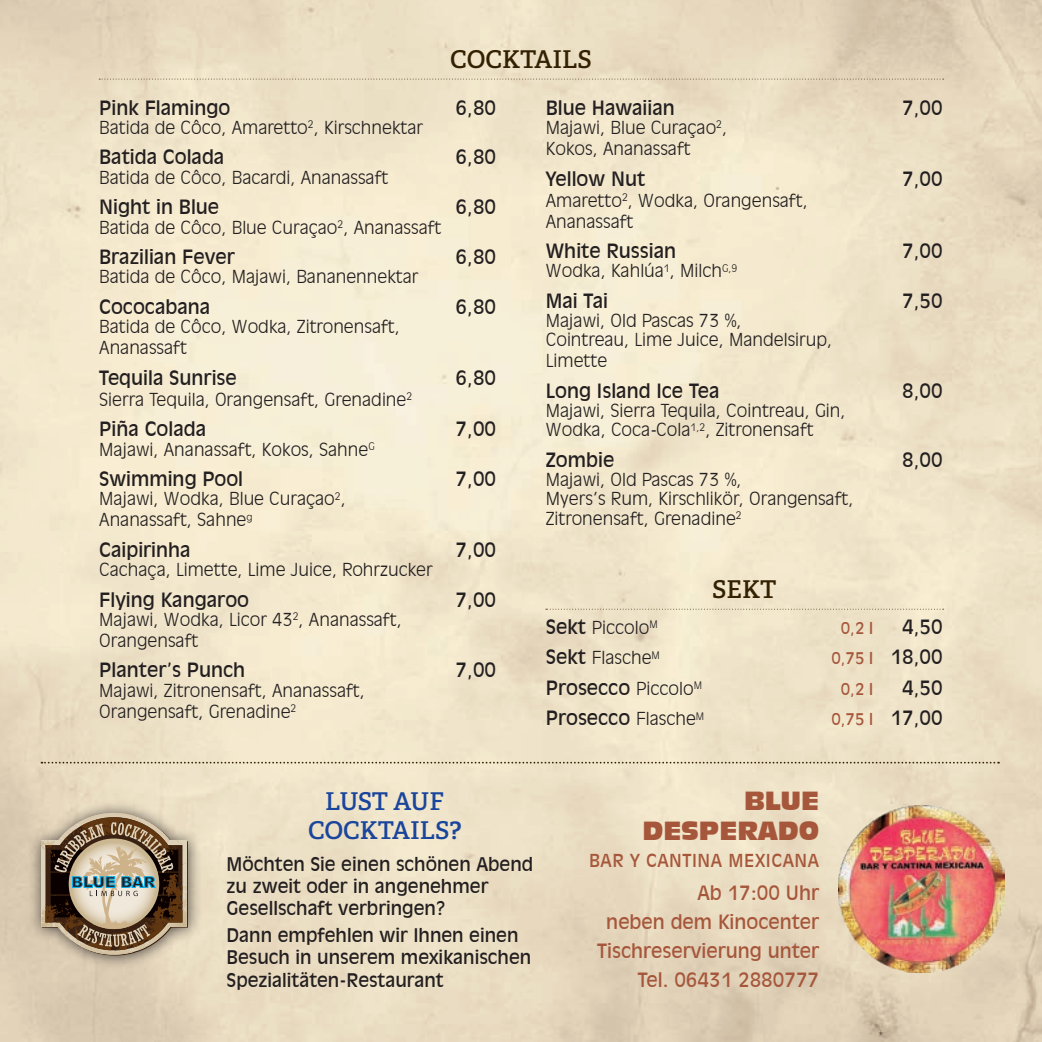
<style>
.page{position:relative;width:1042px;height:1042px;background:#fff}
.page>*{position:absolute;margin:0;border:0;box-sizing:border-box;transform-origin:0 0}
.t1{font:24.5px/29.4px "Adelle PE Sb";letter-spacing:-.01em;color:#1a459c;text-align:center}
.t2{font:24.5px/30.1px "Incised 901 BT Compact";color:#a6573b;text-align:right}
.t3{font:24.5px "Adelle PE Sb";color:#332101}
.t4{font:19.25px "Incised 901 BT";color:#231f20}
.t5{font:19.25px/28.7px "Incised 901 BT";color:#a6573b;text-align:right}
.t6{font:18.38px/22.1px "Incised 901 BT";color:#231f20}
.t7{font:300 17.5px/21px "Incised 901 BT";color:#231f20}
.t8{font:17.5px "Incised 901 BT";letter-spacing:.03em;color:#a6573b}
.t9{font:15.75px "Incised 901 BT";color:#a6573b}
.s1{font-weight:400;font-size:19.25px}
.s2{font-size:19.25px;color:#231f20}
.s3{font-weight:300;font-size:17.5px}
</style>
<div class="page">
<img style="left:0;top:0;width:1042px;height:1042px">
<div style="left:35px;top:987px;width:134px;height:55px;background:#d8c8af"></div>
<svg style="left:41px;top:762px;width:958px;height:1px"></svg>
<div style="left:28px;top:799px;width:173px;height:170px;background:#231f20;opacity:.75"></div>
<svg style="left:42px;top:813px;width:146px;height:142px;background:#988873"></svg>
<img style="left:838px;top:806px;width:166px;height:166px">
<svg style="left:99px;top:79px;width:845px;height:1px"></svg>
<svg style="left:546px;top:609px;width:398px;height:1px"></svg>
<h1 class="t3" style="left:450px;top:41px;width:143px">COCKTAILS</h1>
<p class="t4" style="left:546px;top:96px;width:131px">Blue Hawaiian</p>
<p class="t4" style="left:902px;top:96px;width:42px">7,00</p>
<p class="t7" style="left:546px;top:117px;width:183px">Majawi, Blue Curaçao<sup>2</sup>,<br>Kokos, Ananassaft</p>
<p class="t4" style="left:546px;top:167px;width:101px">Yellow Nut</p>
<p class="t4" style="left:902px;top:167px;width:42px">7,00</p>
<p class="t7" style="left:546px;top:190px;width:263px">Amaretto<sup>2</sup>, Wodka, Orangensaft,<br>Ananassaft</p>
<p class="t4" style="left:546px;top:239px;width:132px">White Russian</p>
<p class="t4" style="left:902px;top:239px;width:42px">7,00</p>
<p class="t7" style="left:546px;top:260px;width:193px">Wodka, Kahlúa<sup>1</sup>, Milch<sup>G,9</sup></p>
<p class="t4" style="left:546px;top:289px;width:64px">Mai Tai</p>
<p class="t4" style="left:902px;top:289px;width:42px">7,50</p>
<p class="t7" style="left:546px;top:311px;width:288px;line-height:19.2px">Majawi, Old Pascas 73 %,<br>Cointreau, Lime Juice, Mandelsirup,</p>
<p class="t7" style="left:546px;top:350px;width:63px">Limette</p>
<p class="t4" style="left:546px;top:379px;width:175px">Long Island Ice Tea</p>
<p class="t4" style="left:902px;top:379px;width:42px">8,00</p>
<p class="t7" style="left:546px;top:401px;width:301px;line-height:19.2px">Majawi, Sierra Tequila, Cointreau, Gin,<br>Wodka, Coca-Cola<sup>1,2</sup>, Zitronensaft</p>
<p class="t4" style="left:546px;top:448px;width:70px">Zombie</p>
<p class="t4" style="left:902px;top:448px;width:42px">8,00</p>
<p class="t7" style="left:546px;top:470px;width:309px;line-height:19.2px">Majawi, Old Pascas 73 %,<br>Myers’s Rum, Kirschlikör, Orangensaft,<br>Zitronensaft, Grenadine<sup>2</sup></p>
<p class="t4" style="left:99px;top:96px;width:133px">Pink Flamingo</p>
<p class="t4" style="left:456px;top:96px;width:42px">6,80</p>
<p class="t7" style="left:99px;top:117px;width:325px">Batida de Côco, Amaretto<sup>2</sup>, Kirschnektar</p>
<p class="t4" style="left:99px;top:146px;width:127px">Batida Colada</p>
<p class="t4" style="left:456px;top:146px;width:42px">6,80</p>
<p class="t7" style="left:99px;top:167px;width:291px">Batida de Côco, Bacardi, Ananassaft</p>
<p class="t4" style="left:99px;top:196px;width:121px">Night in Blue</p>
<p class="t4" style="left:456px;top:196px;width:42px">6,80</p>
<p class="t7" style="left:99px;top:217px;width:344px">Batida de Côco, Blue Curaçao<sup>2</sup>, Ananassaft</p>
<p class="t4" style="left:99px;top:246px;width:137px">Brazilian Fever</p>
<p class="t4" style="left:456px;top:246px;width:42px">6,80</p>
<p class="t7" style="left:99px;top:266px;width:321px">Batida de Côco, Majawi, Bananennektar</p>
<p class="t4" style="left:99px;top:295px;width:113px">Cococabana</p>
<p class="t4" style="left:456px;top:295px;width:42px">6,80</p>
<p class="t7" style="left:99px;top:316px;width:302px">Batida de Côco, Wodka, Zitronensaft,<br>Ananassaft</p>
<p class="t4" style="left:99px;top:366px;width:139px">Tequila Sunrise</p>
<p class="t4" style="left:456px;top:366px;width:42px">6,80</p>
<p class="t7" style="left:99px;top:389px;width:315px">Sierra Tequila, Orangensaft, Grenadine<sup>2</sup></p>
<p class="t4" style="left:99px;top:418px;width:108px">Piña Colada</p>
<p class="t4" style="left:456px;top:418px;width:42px">7,00</p>
<p class="t7" style="left:99px;top:439px;width:277px">Majawi, Ananassaft, Kokos, Sahne<sup>G</sup></p>
<p class="t4" style="left:99px;top:467px;width:145px">Swimming Pool</p>
<p class="t4" style="left:456px;top:467px;width:42px">7,00</p>
<p class="t7" style="left:99px;top:488px;width:248px">Majawi, Wodka, Blue Curaçao<sup>2</sup>,<br>Ananassaft, Sahne<sup>g</sup></p>
<p class="t4" style="left:99px;top:538px;width:93px">Caipirinha</p>
<p class="t4" style="left:456px;top:538px;width:42px">7,00</p>
<p class="t7" style="left:99px;top:559px;width:335px">Cachaça, Limette, Lime Juice, Rohrzucker</p>
<p class="t4" style="left:99px;top:588px;width:151px">Flying Kangaroo</p>
<p class="t4" style="left:456px;top:588px;width:42px">7,00</p>
<p class="t7" style="left:99px;top:609px;width:304px">Majawi, Wodka, Licor 43<sup>2</sup>, Ananassaft,<br>Orangensaft</p>
<p class="t4" style="left:99px;top:659px;width:148px">Planter’s Punch</p>
<p class="t4" style="left:456px;top:659px;width:42px">7,00</p>
<p class="t7" style="left:99px;top:680px;width:267px">Majawi, Zitronensaft, Ananassaft,<br>Orangensaft, Grenadine<sup>2</sup></p>
<h1 class="t3" style="left:712px;top:571px;width:66px">SEKT</h1>
<p class="t7" style="left:546px;top:617px;width:113px"><span class="s1">Sekt</span> Piccolo<sup>M</sup></p>
<p class="t9" style="left:841px;top:618px;width:34px">0,2 l</p>
<p class="t4" style="left:902px;top:615px;width:42px">4,50</p>
<p class="t7" style="left:546px;top:647px;width:116px"><span class="s1">Sekt</span> Flasche<sup>M</sup></p>
<p class="t9" style="left:831px;top:649px;width:113px">0,75 l <span class="s2">18,00</span></p>
<p class="t4" style="left:546px;top:676px;width:158px">Prosecco <span class="s3">Piccolo</span><sup>M</sup></p>
<p class="t9" style="left:841px;top:680px;width:34px">0,2 l</p>
<p class="t4" style="left:902px;top:676px;width:42px">4,50</p>
<p class="t4" style="left:546px;top:707px;width:160px">Prosecco <span class="s3">Flasche</span><sup>M</sup></p>
<p class="t9" style="left:831px;top:710px;width:113px">0,75 l <span class="s2">17,00</span></p>
<h1 class="t1" style="left:308px;top:785px;width:155px">LUST AUF<br>COCKTAILS?</h1>
<p class="t6" style="left:227px;top:853px;width:308px">Möchten Sie einen schönen Abend zu zweit oder in angenehmer<br>Gesellschaft verbringen?</p>
<p class="t6" style="left:227px;top:925px;width:306px">Dann empfehlen wir Ihnen einen<br>Besuch in unserem mexikanischen<br>Spezialitäten-Restaurant</p>
<h1 class="t2" style="left:642px;top:786px;width:178px">BLUE<br>DESPERADO</h1>
<p class="t8" style="left:589px;top:850px;width:232px">BAR Y CANTINA MEXICANA</p>
<p class="t5" style="left:597px;top:879px;width:223px">Ab 17:00 Uhr<br>neben dem Kinocenter<br>Tischreservierung unter<br>Tel. 06431 2880777</p>
</div>
